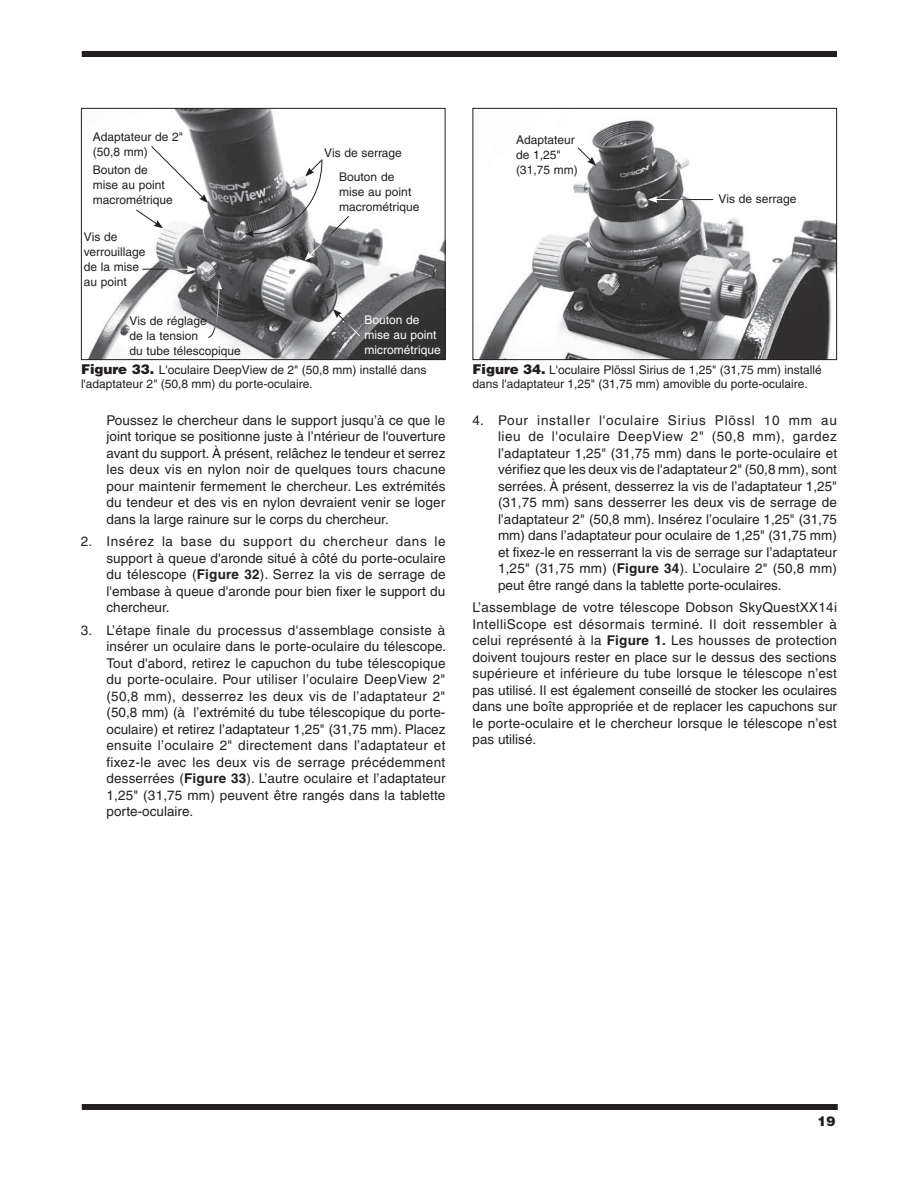
<style>
.page{position:relative;width:918px;height:1188px;background:#fff}
.page>*{position:absolute;margin:0;border:0;box-sizing:border-box;transform-origin:0 0}
.t1{font:13.5px/16.5px "Helvetica";letter-spacing:.005em;color:#231f20;text-align:justify}
.t2{font:900 13.5px "Helvetica";color:#231f20}
.t3{font:12px/15px "Helvetica";color:#231f20}
.t4{font:12px/15px "Helvetica";color:#fff}
.s1{font-weight:900;font-size:13.5px}
.s2{font-weight:700}
</style>
<div class="page">
<div style="left:82px;top:51px;width:755px;height:6px;background:#231f20"></div>
<div style="left:82px;top:1104px;width:756px;height:6px;background:#231f20"></div>
<img style="left:88px;top:110px;width:356px;height:248px">
<div style="left:81px;top:108px;width:365px;height:252px;border:1px solid #231f20"></div>
<img style="left:479px;top:119px;width:356px;height:239px">
<div style="left:472px;top:108px;width:365px;height:252px;border:1px solid #231f20"></div>
<svg style="left:150px;top:145px;width:58px;height:58px"></svg>
<svg style="left:135px;top:209px;width:28px;height:19px"></svg>
<hr style="left:142px;top:269px;width:47px;height:1px;background:#fff">
<svg style="left:187px;top:266px;width:9px;height:7px"></svg>
<svg style="left:244px;top:158px;width:106px;height:103px"></svg>
<svg style="left:207px;top:280px;width:15px;height:58px"></svg>
<svg style="left:333px;top:309px;width:28px;height:28px"></svg>
<svg style="left:577px;top:147px;width:19px;height:19px"></svg>
<hr style="left:655px;top:199px;width:58px;height:1px;background:#fff">
<svg style="left:648px;top:196px;width:9px;height:7px"></svg>
<p class="t3" style="left:93px;top:130px;width:92px">Adaptateur de 2" (50,8 mm)</p>
<p class="t3" style="left:324px;top:145px;width:79px">Vis de serrage</p>
<p class="t3" style="left:93px;top:162px;width:82px">Bouton de mise au point macrométrique</p>
<p class="t3" style="left:339px;top:170px;width:82px">Bouton de mise au point macrométrique</p>
<p class="t3" style="left:84px;top:230px;width:63px">Vis de verrouillage de la mise au point</p>
<p class="t3" style="left:129px;top:313px;width:113px">Vis de réglage<br>de la tension<br>du tube télescopique</p>
<p class="t4" style="left:365px;top:312px;width:78px">Bouton de mise au point micrométrique</p>
<p class="t3" style="left:516px;top:132px;width:63px">Adaptateur de 1,25" (31,75 mm)</p>
<p class="t3" style="left:718px;top:192px;width:79px">Vis de serrage</p>
<p class="t3" style="left:81px;top:363px;width:347px;line-height:13.5px"><span class="s1">Figure 33.</span> L'oculaire DeepView de 2" (50,8 mm) installé dans l'adaptateur 2" (50,8 mm) du porte-oculaire.</p>
<p class="t3" style="left:472px;top:363px;width:351px;line-height:13.5px"><span class="s1">Figure 34.</span> L'oculaire Plössl Sirius de 1,25" (31,75 mm) installé dans l'adaptateur 1,25" (31,75 mm) amovible du porte-oculaire.</p>
<p class="t1" style="left:106px;top:412px;width:341px">Poussez le chercheur dans le support jusqu’à ce que le joint torique se positionne juste à l’ntérieur de l'ouverture avant du support. À présent, relâchez le tendeur et serrez les deux vis en nylon noir de quelques tours chacune pour maintenir fermement le chercheur. Les extrémités du tendeur et des vis en nylon devraient venir se loger dans la large rainure sur le corps du chercheur.</p>
<p class="t1" style="left:106px;top:533px;width:341px;text-indent:-26px">2. Insérez la base du support du chercheur dans le support à queue d'aronde situé à côté du porte-oculaire du télescope (<span class="s2">Figure 32</span>). Serrez la vis de serrage de l'embase à queue d'aronde pour bien fixer le support du chercheur.</p>
<p class="t1" style="left:106px;top:622px;width:341px;text-indent:-26px">3. L’étape finale du processus d'assemblage consiste à insérer un oculaire dans le porte-oculaire du télescope.<br>Tout d'abord, retirez le capuchon du tube télescopique du porte-oculaire. Pour utiliser l’oculaire DeepView 2" (50,8 mm), desserrez les deux vis de l’adaptateur 2" (50,8 mm) (à l’extrémité du tube télescopique du porte&shy;oculaire) et retirez l’adaptateur 1,25" (31,75 mm). Placez ensuite l’oculaire 2" directement dans l’adaptateur et fixez-le avec les deux vis de serrage précédemment desserrées (<span class="s2">Figure 33</span>). L’autre oculaire et l’adaptateur 1,25" (31,75 mm) peuvent être rangés dans la tablette porte-oculaire.</p>
<p class="t1" style="left:498px;top:412px;width:341px;text-indent:-26px">4. Pour installer l'oculaire Sirius Plössl 10 mm au lieu de l'oculaire DeepView 2" (50,8 mm), gardez l’adaptateur 1,25" (31,75 mm) dans le porte-oculaire et vérifiez que les deux vis de l'adaptateur 2" (50,8 mm), sont serrées. À présent, desserrez la vis de l’adaptateur 1,25" (31,75 mm) sans desserrer les deux vis de serrage de l’adaptateur 2" (50,8 mm). Insérez l’oculaire 1,25" (31,75 mm) dans l’adaptateur pour oculaire de 1,25" (31,75 mm) et fixez-le en resserrant la vis de serrage sur l’adaptateur 1,25" (31,75 mm) (<span class="s2">Figure 34</span>). L’oculaire 2" (50,8 mm) peut être rangé dans la tablette porte-oculaires.</p>
<p class="t1" style="left:472px;top:599px;width:366px">L’assemblage de votre télescope Dobson SkyQuestXX14i IntelliScope est désormais terminé. Il doit ressembler à celui représenté à la <span class="s2">Figure 1.</span> Les housses de protection doivent toujours rester en place sur le dessus des sections supérieure et inférieure du tube lorsque le télescope n’est pas utilisé. Il est également conseillé de stocker les oculaires dans une boîte appropriée et de replacer les capuchons sur le porte‑oculaire et le chercheur lorsque le télescope n’est pas utilisé.</p>
<p class="t2" style="left:817px;top:1113px;width:20px">19</p>
</div>
